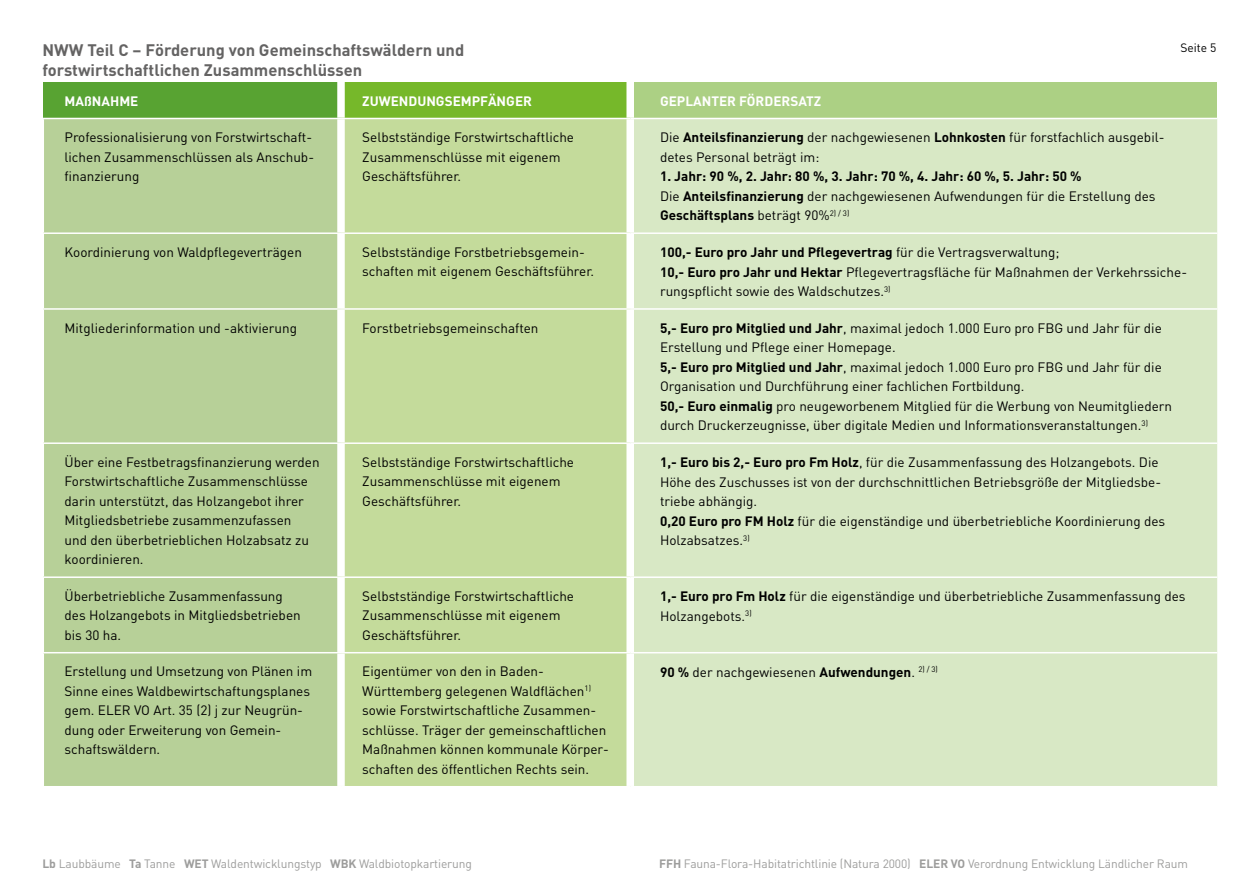
<style>
.page{position:relative;width:1259px;height:893px;background:#fff}
.page>*{position:absolute;margin:0;border:0;box-sizing:border-box;transform-origin:0 0}
.t1{font:700 16.5px/19.5px "DIN";color:#646363}
.t2{font:13.5px/19.5px "DIN";color:#000}
.t3{font:700 13.5px/19.5px "DIN";color:#000}
.t4{font:700 13.5px "DIN";color:#fff}
.t5{font:12px "DIN";letter-spacing:-.01em;color:#9d9d9c}
.t6{font:12px "DIN";color:#000}
.s1{font-weight:700}
.s2{font-weight:400}
</style>
<div class="page">
<div style="left:43px;top:82px;width:298px;height:36px;background:#58a332"></div>
<div style="left:341px;top:82px;width:289px;height:36px;background:#76b82a"></div>
<div style="left:630px;top:82px;width:587px;height:36px;background:#acd084"></div>
<div style="left:44px;top:119px;width:293px;height:667px;background:#b7d098"></div>
<div style="left:345px;top:119px;width:281px;height:667px;background:#c4db9b"></div>
<div style="left:634px;top:119px;width:583px;height:667px;background:#d8e8c5"></div>
<div style="left:337px;top:82px;width:8px;height:36px;background:#fff"></div>
<div style="left:626px;top:82px;width:8px;height:36px;background:#fff"></div>
<hr style="left:43px;top:232px;width:298px;height:2px;background:#fff">
<hr style="left:341px;top:232px;width:289px;height:2px;background:#fff">
<hr style="left:630px;top:232px;width:587px;height:2px;background:#fff">
<hr style="left:43px;top:308px;width:298px;height:2px;background:#fff">
<hr style="left:341px;top:308px;width:289px;height:2px;background:#fff">
<hr style="left:630px;top:308px;width:587px;height:2px;background:#fff">
<hr style="left:43px;top:442px;width:298px;height:2px;background:#fff">
<hr style="left:341px;top:442px;width:289px;height:2px;background:#fff">
<hr style="left:630px;top:442px;width:587px;height:2px;background:#fff">
<hr style="left:43px;top:576px;width:298px;height:2px;background:#fff">
<hr style="left:341px;top:576px;width:289px;height:2px;background:#fff">
<hr style="left:630px;top:576px;width:587px;height:2px;background:#fff">
<hr style="left:43px;top:652px;width:298px;height:1px;background:#fff">
<hr style="left:341px;top:652px;width:289px;height:1px;background:#fff">
<hr style="left:630px;top:652px;width:587px;height:1px;background:#fff">
<p class="t1" style="left:43px;top:40px;width:423px">NWW Teil C – Förderung von Gemeinschaftswäldern und forstwirtschaftlichen Zusammenschlüssen</p>
<p class="t4" style="left:65px;top:92px;width:75px">MAßNAHME</p>
<p class="t4" style="left:362px;top:92px;width:171px">ZUWENDUNGSEMPFÄNGER</p>
<p class="t4" style="left:660px;top:92px;width:163px">GEPLANTER FÖRDERSATZ</p>
<p class="t2" style="left:65px;top:127px;width:251px">Professionalisierung von Forstwirtschaft&shy;lichen Zusammenschlüssen als Anschub&shy;finanzierung</p>
<p class="t2" style="left:362px;top:127px;width:213px">Selbstständige Forstwirtschaftliche<br>Zusammenschlüsse mit eigenem<br>Geschäftsführer.</p>
<p class="t2" style="left:660px;top:128px;width:506px">Die <span class="s1">Anteilsfinanzierung</span> der nachgewiesenen <span class="s1">Lohnkosten</span> für forstfachlich ausgebil&shy;detes Personal beträgt im:</p>
<p class="t3" style="left:660px;top:166px;width:497px">1. Jahr: 90 %, 2. Jahr: 80 %, 3. Jahr: 70 %, 4. Jahr: 60 %, 5. Jahr: 50 %<br><span class="s2">Die</span> Anteilsfinanzierung <span class="s2">der nachgewiesenen Aufwendungen für die Erstellung des<br></span>Geschäftsplans <span class="s2">beträgt 90%</span><sup>2)</sup> <sup>/</sup> <sup>3)</sup></p>
<p class="t6" style="left:1180px;top:40px;width:37px">Seite 5</p>
<p class="t2" style="left:65px;top:242px;width:239px">Koordinierung von Waldpflegeverträgen</p>
<p class="t2" style="left:362px;top:242px;width:233px">Selbstständige Forstbetriebsgemein&shy;schaften mit eigenem Geschäftsführer.</p>
<p class="t2" style="left:660px;top:242px;width:528px"><span class="s1">100,- Euro pro Jahr und Pflegevertrag</span> für die Vertragsverwaltung;<br><span class="s1">10,- Euro pro Jahr und Hektar</span> Pflegevertragsfläche für Maßnahmen der Verkehrssiche&shy;rungspflicht sowie des Waldschutzes.<sup>3)</sup></p>
<p class="t2" style="left:65px;top:318px;width:234px">Mitgliederinformation und -aktivierung</p>
<p class="t2" style="left:362px;top:318px;width:178px">Forstbetriebsgemeinschaften</p>
<p class="t2" style="left:660px;top:318px;width:513px"><span class="s1">5,- Euro pro Mitglied und Jahr</span>, maximal jedoch 1.000 Euro pro FBG und Jahr für die Erstellung und Pflege einer Homepage.<br><span class="s1">5,- Euro pro Mitglied und Jahr</span>, maximal jedoch 1.000 Euro pro FBG und Jahr für die Organisation und Durchführung einer fachlichen Fortbildung.<br><span class="s1">50,- Euro einmalig</span> pro neugeworbenem Mitglied für die Werbung von Neumitgliedern durch Druckerzeugnisse, über digitale Medien und Informationsveranstaltungen.<sup>3)</sup></p>
<p class="t2" style="left:65px;top:452px;width:257px">Über eine Festbetragsfinanzierung werden Forstwirtschaftliche Zusammenschlüsse darin unterstützt, das Holzangebot ihrer Mitgliedsbetriebe zusammenzufassen<br>und den überbetrieblichen Holzabsatz zu koordinieren.</p>
<p class="t2" style="left:362px;top:452px;width:213px">Selbstständige Forstwirtschaftliche<br>Zusammenschlüsse mit eigenem<br>Geschäftsführer.</p>
<p class="t2" style="left:660px;top:452px;width:507px"><span class="s1">1,- Euro bis 2,- Euro pro Fm Holz</span>, für die Zusammenfassung des Holzangebots. Die Höhe des Zuschusses ist von der durchschnittlichen Betriebsgröße der Mitgliedsbe&shy;triebe abhängig.<br><span class="s1">0,20 Euro pro FM Holz</span> für die eigenständige und überbetriebliche Koordinierung des Holzabsatzes.<sup>3)</sup></p>
<p class="t2" style="left:65px;top:586px;width:238px">Überbetriebliche Zusammenfassung des Holzangebots in Mitgliedsbetrieben bis 30 ha.</p>
<p class="t2" style="left:362px;top:586px;width:213px">Selbstständige Forstwirtschaftliche<br>Zusammenschlüsse mit eigenem<br>Geschäftsführer.</p>
<p class="t2" style="left:660px;top:586px;width:527px"><span class="s1">1,- Euro pro Fm Holz</span> für die eigenständige und überbetriebliche Zusammenfassung des<br>Holzangebots.<sup>3)</sup></p>
<p class="t2" style="left:65px;top:662px;width:249px">Erstellung und Umsetzung von Plänen im Sinne eines Waldbewirtschaftungsplanes gem. ELER VO Art. 35 (2) j zur Neugrün&shy;dung oder Erweiterung von Gemein&shy;schaftswäldern.</p>
<p class="t2" style="left:362px;top:661px;width:248px">Eigentümer von den in Baden-Württemberg gelegenen Waldflächen<sup>1) </sup>sowie Forstwirtschaftliche Zusammen&shy;schlüsse. Träger der gemeinschaftlichen Maßnahmen können kommunale Körper&shy;schaften des öffentlichen Rechts sein.</p>
<p class="t2" style="left:660px;top:662px;width:279px"><span class="s1">90 %</span> der nachgewiesenen <span class="s1">Aufwendungen</span>. <sup>2)</sup> <sup>/</sup> <sup>3)</sup></p>
<p class="t5" style="left:43px;top:856px;width:431px"><span class="s1">Lb</span> Laubbäume <span class="s1">Ta</span> Tanne <span class="s1">WET</span> Waldentwicklungstyp <span class="s1">WBK</span> Waldbiotopkartierung</p>
<p class="t5" style="left:659px;top:856px;width:530px"><span class="s1">FFH</span> Fauna-Flora-Habitatrichtlinie (Natura 2000) <span class="s1">ELER VO</span> Verordnung Entwicklung Ländlicher Raum</p>
</div>
